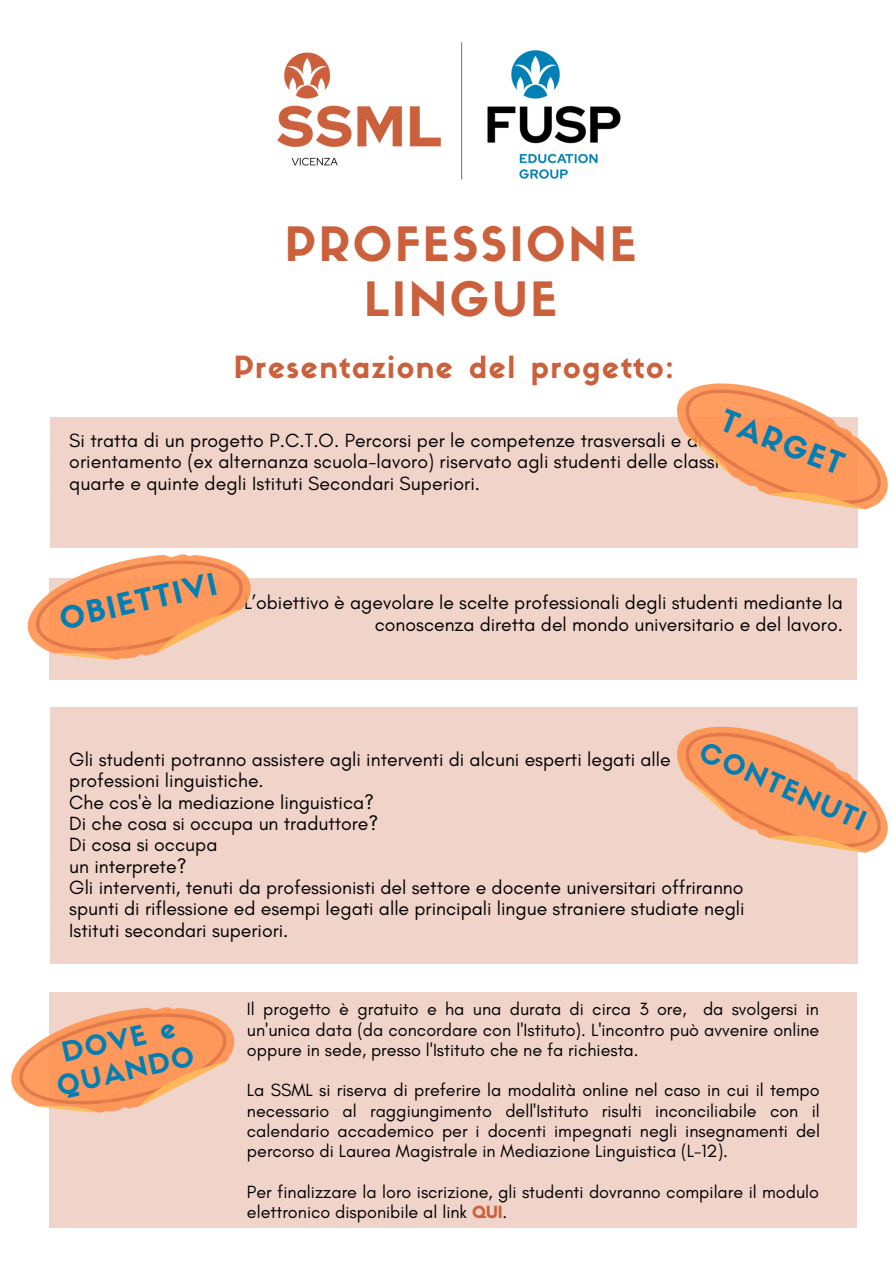
<style>
.page{position:relative;width:893px;height:1264px;background:#fff}
.page>*{position:absolute;margin:0;border:0;box-sizing:border-box;transform-origin:0 0}
.t1{font:46.5px/55.1px "Sifonn Basic";letter-spacing:.06em;color:#cb603c;text-align:center}
.t2{font:30px "Sifonn Basic";letter-spacing:.06em;color:#cb603c}
.t3{font:30px "Sifonn Basic";color:#007fb5}
.t4{font:27px/31.5px "Sifonn Basic";color:#007fb5;text-align:center}
.t5{font:19.5px/21.3px "Glacial Indifference";color:#000}
.t6{font:19.35px/21.3px "Glacial Indifference";color:#000;text-align:right}
.t7{font:18px/20.2px "Glacial Indifference";color:#000;text-align:justify}
.s1{font-weight:700;color:#cb603c}
</style>
<div class="page">
<div style="left:49px;top:578px;width:807px;height:101px;background:#f0d3c9"></div>
<div style="left:50px;top:707px;width:807px;height:256px;background:#f0d3c9"></div>
<div style="left:50px;top:417px;width:807px;height:131px;background:#f0d3c9"></div>
<svg style="left:677px;top:383px;width:211px;height:149px"></svg>
<svg style="left:677px;top:707px;width:211px;height:168px"></svg>
<div style="left:49px;top:992px;width:807px;height:235px;background:#f0d3c9"></div>
<svg style="left:11px;top:1007px;width:224px;height:106px"></svg>
<svg style="left:27px;top:554px;width:235px;height:126px"></svg>
<img style="left:277px;top:52px;width:164px;height:114px">
<hr style="left:461px;top:42px;width:1px;height:137px;background:#737373">
<img style="left:487px;top:50px;width:134px;height:129px">
<h1 class="t1" style="left:285px;top:222px;width:353px">PROFESSIONE<br>LINGUE</h1>
<h2 class="t2" style="left:234px;top:355px;width:441px">Presentazione del progetto:</h2>
<h2 class="t3" style="left:726px;top:408px;width:131px;rotate:21deg">TARGET</h2>
<p class="t5" style="left:69px;top:429px;width:651px">Si tratta di un progetto P.C.T.O. Percorsi per le competenze trasversali e di orientamento (ex alternanza scuola-lavoro) riservato agli studenti delle classi quarte e quinte degli Istituti Secondari Superiori.</p>
<h2 class="t3" style="left:58px;top:608px;width:162px;rotate:-13deg">OBIETTIVI</h2>
<p class="t6" style="left:244px;top:592px;width:600px">L’obiettivo è agevolare le scelte professionali degli studenti mediante la conoscenza diretta del mondo universitario e del lavoro.</p>
<h3 class="t4" style="left:706px;top:738px;width:180px;rotate:24deg">CONTENUTI</h3>
<p class="t5" style="left:69px;top:748px;width:676px">Gli studenti potranno assistere agli interventi di alcuni esperti legati alle professioni linguistiche.<br>Che cos'è la mediazione linguistica?<br>Di che cosa si occupa un traduttore?<br>Di cosa si occupa<br>un interprete?<br>Gli interventi, tenuti da professionisti del settore e docente universitari offriranno spunti di riflessione ed esempi legati alle principali lingue straniere studiate negli Istituti secondari superiori.</p>
<h3 class="t4" style="left:47px;top:1043px;width:141px;rotate:-13deg">DOVE e<br>QUANDO</h3>
<p class="t7" style="left:247px;top:999px;width:574px">Il progetto è gratuito e ha una durata di circa 3 ore, da svolgersi in un'unica data (da concordare con l'Istituto). L'incontro può avvenire online oppure in sede, presso l'Istituto che ne fa richiesta.</p>
<p class="t7" style="left:247px;top:1079px;width:574px">La SSML si riserva di preferire la modalità online nel caso in cui il tempo necessario al raggiungimento dell'Istituto risulti inconciliabile con il calendario accademico per i docenti impegnati negli insegnamenti del percorso di Laurea Magistrale in Mediazione Linguistica (L-12).</p>
<p class="t7" style="left:247px;top:1181px;width:573px">Per finalizzare la loro iscrizione, gli studenti dovranno compilare il modulo elettronico disponibile al link <span class="s1">QUI</span>.</p>
</div>
